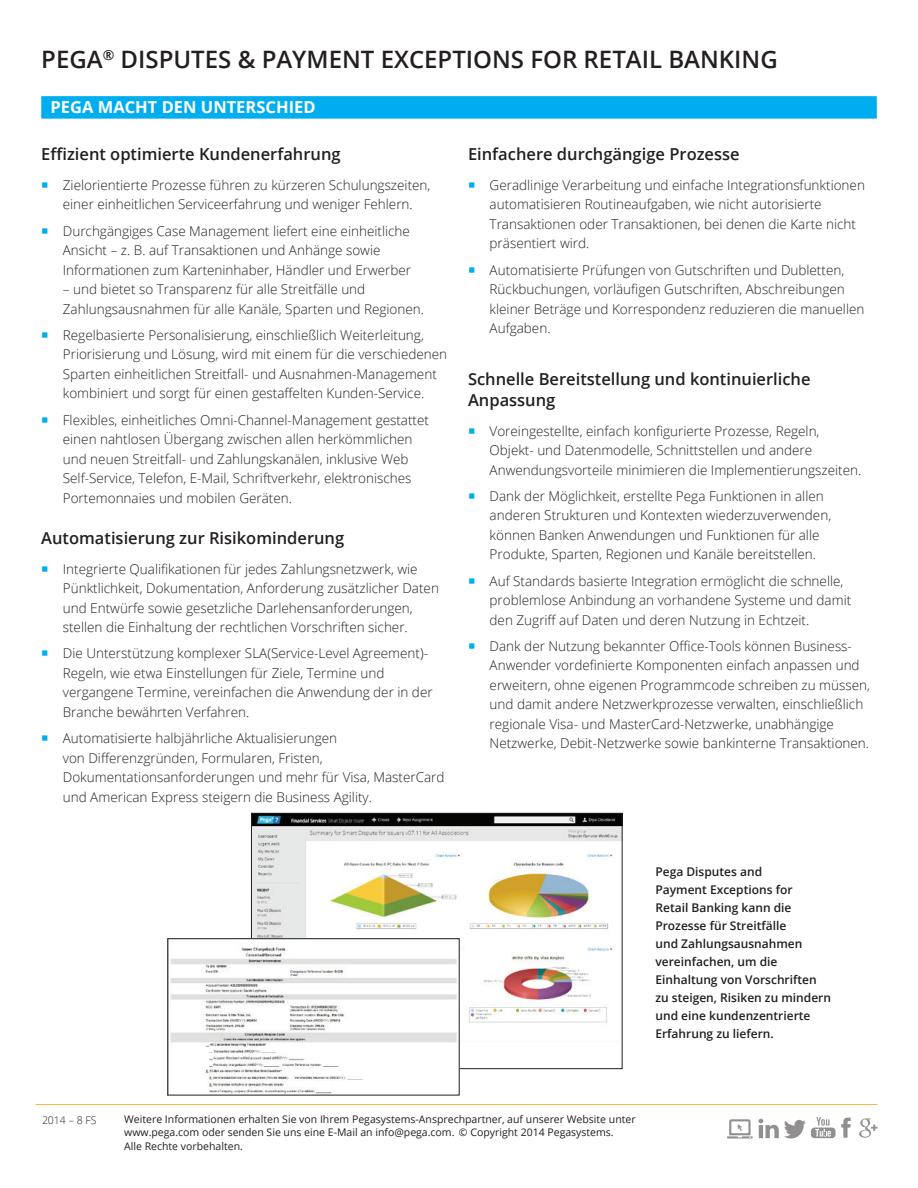
<style>
.page{position:relative;width:918px;height:1188px;background:#fff}
.page>*{position:absolute;margin:0;border:0;box-sizing:border-box;transform-origin:0 0}
.t1{font:600 24px "Open Sans";color:#231f20}
.t2{font:600 16.5px/21px "Open Sans";color:#231f20}
.t3{font:700 16.5px "Open Sans";color:#fff}
.t4{font:300 13.5px/19.5px "Open Sans";color:#231f20}
.t5{font:600 12px/18px "Open Sans";color:#231f20}
.t6{font:10.5px/13.5px "Open Sans";color:#231f20}
.t7{font:300 10.5px "Open Sans";color:#231f20}
</style>
<div class="page">
<hr style="left:246px;top:115px;width:632px;height:1px;background:#f9a21c">
<hr style="left:36px;top:1104px;width:841px;height:1px;background:#f9a21c">
<div style="left:41px;top:96px;width:836px;height:23px;background:#00aeef"></div>
<svg style="left:727px;top:1117px;width:124px;height:22px"></svg>
<svg style="left:859px;top:1119px;width:19px;height:19px"></svg>
<img style="left:253px;top:815px;width:367px;height:252px">
<img style="left:170px;top:941px;width:287px;height:152px">
<h1 class="t1" style="left:41px;top:43px;width:738px">PEGA<sup>®</sup> DISPUTES &amp; PAYMENT EXCEPTIONS FOR RETAIL BANKING</h1>
<p class="t3" style="left:51px;top:96px;width:267px">PEGA MACHT DEN UNTERSCHIED</p>
<p class="t2" style="left:41px;top:143px;width:301px">Effizient optimierte Kundenerfahrung</p>
<p class="t4" style="left:63px;top:175px;width:369px">Zielorientierte Prozesse führen zu kürzeren Schulungszeiten, einer einheitlichen Serviceerfahrung und weniger Fehlern.</p>
<p class="t4" style="left:63px;top:221px;width:350px">Durchgängiges Case Management liefert eine einheitliche<br>Ansicht – z. B. auf Transaktionen und Anhänge sowie<br>Informationen zum Karteninhaber, Händler und Erwerber</p>
<p class="t4" style="left:63px;top:279px;width:363px">– und bietet so Transparenz für alle Streitfälle und<br>Zahlungsausnahmen für alle Kanäle, Sparten und Regionen.</p>
<p class="t4" style="left:63px;top:325px;width:386px">Regelbasierte Personalisierung, einschließlich Weiterleitung, Priorisierung und Lösung, wird mit einem für die verschiedenen Sparten einheitlichen Streitfall- und Ausnahmen-Management kombiniert und sorgt für einen gestaffelten Kunden-Service.</p>
<p class="t4" style="left:63px;top:410px;width:368px">Flexibles, einheitliches Omni-Channel-Management gestattet einen nahtlosen Übergang zwischen allen herkömmlichen und neuen Streitfall- und Zahlungskanälen, inklusive Web Self-Service, Telefon, E-Mail, Schriftverkehr, elektronisches Portemonnaies und mobilen Geräten.</p>
<p class="t2" style="left:41px;top:527px;width:305px">Automatisierung zur Risikominderung</p>
<p class="t4" style="left:63px;top:559px;width:378px">Integrierte Qualifikationen für jedes Zahlungsnetzwerk, wie Pünktlichkeit, Dokumentation, Anforderung zusätzlicher Daten und Entwürfe sowie gesetzliche Darlehensanforderungen, stellen die Einhaltung der rechtlichen Vorschriften sicher.</p>
<p class="t4" style="left:63px;top:643px;width:371px">Die Unterstützung komplexer SLA(Service-Level Agreement)- Regeln, wie etwa Einstellungen für Ziele, Termine und vergangene Termine, vereinfachen die Anwendung der in der Branche bewährten Verfahren.</p>
<p class="t4" style="left:63px;top:728px;width:383px">Automatisierte halbjährliche Aktualisierungen<br>von Differenzgründen, Formularen, Fristen, Dokumentationsanforderungen und mehr für Visa, MasterCard und American Express steigern die Business Agility.</p>
<p class="t2" style="left:468px;top:143px;width:273px">Einfachere durchgängige Prozesse</p>
<p class="t4" style="left:490px;top:175px;width:377px">Geradlinige Verarbeitung und einfache Integrationsfunktionen automatisieren Routineaufgaben, wie nicht autorisierte Transaktionen oder Transaktionen, bei denen die Karte nicht präsentiert wird.</p>
<p class="t4" style="left:490px;top:260px;width:376px">Automatisierte Prüfungen von Gutschriften und Dubletten, Rückbuchungen, vorläufigen Gutschriften, Abschreibungen kleiner Beträge und Korrespondenz reduzieren die manuellen Aufgaben.</p>
<p class="t2" style="left:468px;top:368px;width:344px">Schnelle Bereitstellung und kontinuierliche<br>Anpassung</p>
<p class="t4" style="left:490px;top:421px;width:373px">Voreingestellte, einfach konfigurierte Prozesse, Regeln,<br>Objekt- und Datenmodelle, Schnittstellen und andere<br>Anwendungsvorteile minimieren die Implementierungszeiten.</p>
<p class="t4" style="left:490px;top:486px;width:343px">Dank der Möglichkeit, erstellte Pega Funktionen in allen anderen Strukturen und Kontexten wiederzuverwenden, können Banken Anwendungen und Funktionen für alle Produkte, Sparten, Regionen und Kanäle bereitstellen.</p>
<p class="t4" style="left:490px;top:571px;width:363px">Auf Standards basierte Integration ermöglicht die schnelle, problemlose Anbindung an vorhandene Systeme und damit den Zugriff auf Daten und deren Nutzung in Echtzeit.</p>
<p class="t4" style="left:490px;top:636px;width:382px">Dank der Nutzung bekannter Office-Tools können Business-Anwender vordefinierte Komponenten einfach anpassen und erweitern, ohne eigenen Programmcode schreiben zu müssen, und damit andere Netzwerkprozesse verwalten, einschließlich regionale Visa- und MasterCard-Netzwerke, unabhängige Netzwerke, Debit-Netzwerke sowie bankinterne Transaktionen.</p>
<p class="t5" style="left:655px;top:862px;width:177px">Pega Disputes and<br>Payment Exceptions for<br>Retail Banking kann die<br>Prozesse für Streitfälle<br>und Zahlungsausnahmen vereinfachen, um die<br>Einhaltung von Vorschriften zu steigen, Risiken zu mindern und eine kundenzentrierte<br>Erfahrung zu liefern.</p>
<p class="t7" style="left:42px;top:1113px;width:56px">2014 – 8 FS</p>
<p class="t6" style="left:124px;top:1112px;width:513px">Weitere Informationen erhalten Sie von Ihrem Pegasystems-Ansprechpartner, auf unserer Website unter www.pega.com oder senden Sie uns eine E-Mail an info@pega.com. © Copyright 2014 Pegasystems.<br>Alle Rechte vorbehalten.</p>
</div>
